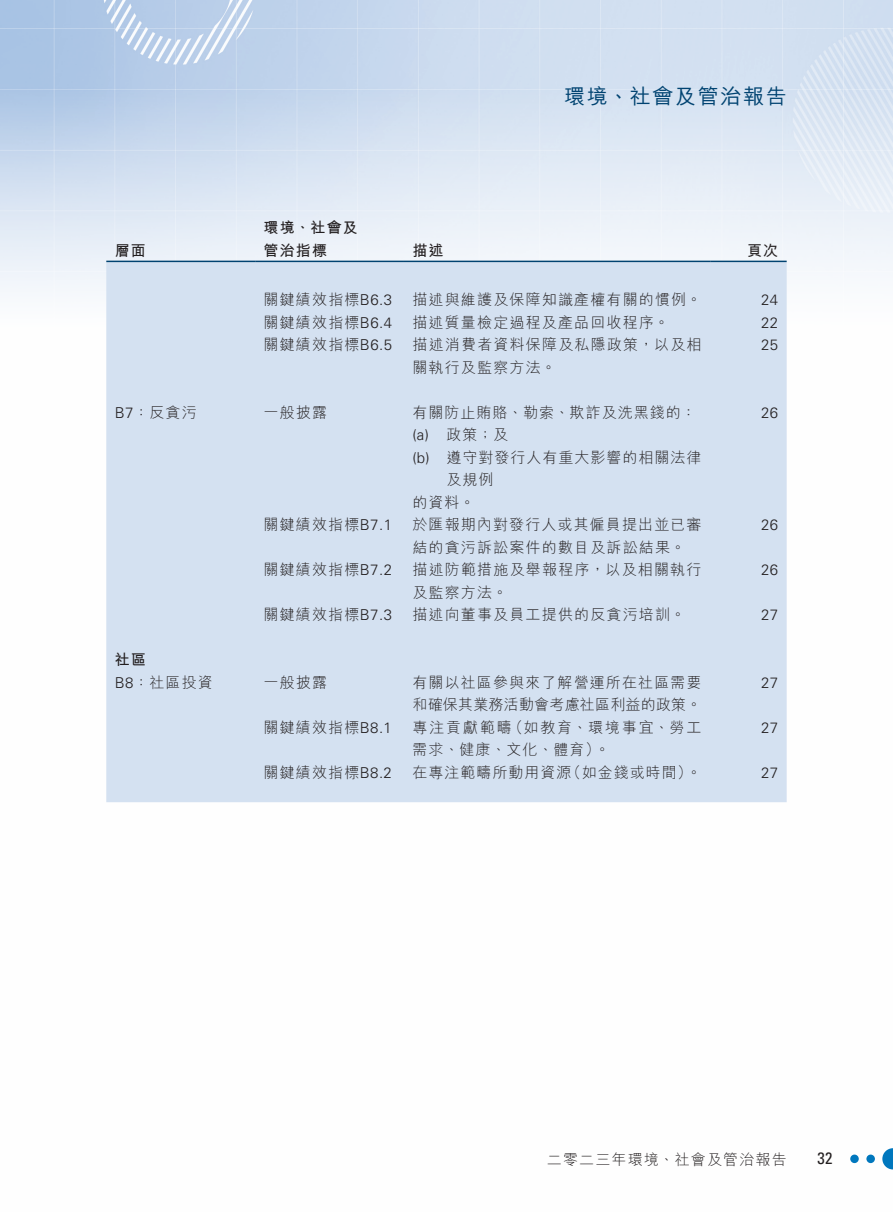
<style>
.page{position:relative;width:893px;height:1212px;background:#fff}
.page>*{position:absolute;margin:0;border:0;box-sizing:border-box;transform-origin:0 0}
.t1{font:500 21px "M Hei HK";letter-spacing:.08em;color:#004371}
.t2{font:condensed 16.5px "Univers LT Std";color:#231f20}
.t3{font:300 15px/22.5px "M Hei HK";letter-spacing:.08em;color:#231f20}
.t4{font:300 15px "Univers LT Std";letter-spacing:.03em;color:#231f20}
.t5{font:300 15px "M Hei HK";letter-spacing:.015em;color:#231f20}
.t6{font:700 15px "M Hei HK";letter-spacing:.08em;color:#231f20}
.t7{font:300 15px "M Hei HK";letter-spacing:.125em;color:#231f20}
.s1{font-family:"Univers LT Std"}
</style>
<div class="page">
<img style="left:0;top:0;width:893px;height:1170px">
<svg style="left:882px;top:1148px;width:11px;height:21px"></svg>
<div style="left:866px;top:1154px;width:9px;height:9px;background:#0077bd;border-radius:50%"></div>
<svg style="left:850px;top:1154px;width:9px;height:9px"></svg>
<div style="left:106px;top:262px;width:681px;height:540px;background:#d4e1f1"></div>
<hr style="left:106px;top:261px;width:149px;height:1px;background:#004371">
<hr style="left:255px;top:261px;width:149px;height:1px;background:#004371">
<hr style="left:404px;top:261px;width:306px;height:1px;background:#004371">
<hr style="left:710px;top:261px;width:77px;height:1px;background:#004371">
<h1 class="t1" style="left:564px;top:81px;width:224px">環境、社會及管治報告</h1>
<p class="t6" style="left:264px;top:217px;width:96px">環境、社會及</p>
<p class="t6" style="left:115px;top:239px;width:33px">層面</p>
<p class="t6" style="left:264px;top:239px;width:65px">管治指標</p>
<p class="t6" style="left:412px;top:239px;width:33px">描述</p>
<p class="t6" style="left:747px;top:239px;width:33px">頁次</p>
<p class="t3" style="left:264px;top:288px;width:130px">關鍵績效指標<span class="s1">B6.3</span></p>
<p class="t3" style="left:412px;top:288px;width:291px">描述與維護及保障知識產權有關的慣例。</p>
<p class="t4" style="left:761px;top:291px;width:19px">24</p>
<p class="t3" style="left:264px;top:311px;width:130px">關鍵績效指標<span class="s1">B6.4</span></p>
<p class="t3" style="left:412px;top:311px;width:258px">描述質量檢定過程及產品回收程序。</p>
<p class="t4" style="left:761px;top:313px;width:19px">22</p>
<p class="t3" style="left:264px;top:333px;width:130px">關鍵績效指標<span class="s1">B6.5</span></p>
<p class="t3" style="left:412px;top:333px;width:291px">描述消費者資料保障及私隱政策，以及相</p>
<p class="t4" style="left:761px;top:336px;width:19px">25</p>
<p class="t3" style="left:412px;top:356px;width:145px">關執行及監察方法。</p>
<p class="t3" style="left:115px;top:401px;width:83px"><span class="s1">B7</span>：反貪污</p>
<p class="t3" style="left:264px;top:401px;width:65px">一般披露</p>
<p class="t3" style="left:412px;top:401px;width:285px">有關防止賄賂、勒索、欺詐及洗黑錢的：</p>
<p class="t4" style="left:761px;top:403px;width:19px">26</p>
<p class="t4" style="left:412px;top:426px;width:18px">a( )</p>
<p class="t3" style="left:446px;top:423px;width:63px">政策；及</p>
<p class="t3" style="left:446px;top:446px;width:257px">遵守對發行人有重大影響的相關法律</p>
<p class="t4" style="left:412px;top:448px;width:19px">b( )</p>
<p class="t3" style="left:412px;top:468px;width:83px;text-indent:34px">及規例的資料。</p>
<p class="t3" style="left:264px;top:513px;width:130px">關鍵績效指標<span class="s1">B7.1</span></p>
<p class="t3" style="left:412px;top:513px;width:291px">於匯報期內對發行人或其僱員提出並已審</p>
<p class="t4" style="left:761px;top:516px;width:19px">26</p>
<p class="t3" style="left:412px;top:536px;width:274px">結的貪污訴訟案件的數目及訴訟結果。</p>
<p class="t3" style="left:264px;top:558px;width:130px">關鍵績效指標<span class="s1">B7.2</span></p>
<p class="t3" style="left:264px;top:603px;width:130px">關鍵績效指標<span class="s1">B7.3</span></p>
<p class="t3" style="left:412px;top:558px;width:291px">描述防範措施及舉報程序，以及相關執行</p>
<p class="t3" style="left:412px;top:581px;width:97px">及監察方法。</p>
<p class="t3" style="left:412px;top:603px;width:274px">描述向董事及員工提供的反貪污培訓。</p>
<p class="t4" style="left:761px;top:561px;width:19px">26</p>
<p class="t4" style="left:761px;top:606px;width:19px">27</p>
<p class="t6" style="left:115px;top:649px;width:33px">社區</p>
<p class="t3" style="left:115px;top:671px;width:100px"><span class="s1">B8</span>：社區投資</p>
<p class="t3" style="left:264px;top:671px;width:65px">一般披露</p>
<p class="t3" style="left:412px;top:671px;width:291px">有關以社區參與來了解營運所在社區需要</p>
<p class="t4" style="left:761px;top:673px;width:19px">27</p>
<p class="t5" style="left:412px;top:697px;width:291px">和確保其業務活動會考慮社區利益的政策。</p>
<p class="t3" style="left:264px;top:716px;width:130px">關鍵績效指標<span class="s1">B8.1</span></p>
<p class="t3" style="left:264px;top:761px;width:130px">關鍵績效指標<span class="s1">B8.2</span></p>
<p class="t7" style="left:508px;top:720px;width:195px">（如教育、環境事宜、勞工</p>
<p class="t3" style="left:412px;top:716px;width:101px">專注貢獻範疇</p>
<p class="t3" style="left:412px;top:738px;width:189px">需求、健康、文化、體育(</p>
<p class="t3" style="left:595px;top:738px;width:16px">。</p>
<p class="t3" style="left:566px;top:761px;width:127px">（如金錢或時間(</p>
<p class="t3" style="left:412px;top:761px;width:161px">在專注範疇所動用資源</p>
<p class="t3" style="left:686px;top:761px;width:16px">。</p>
<p class="t4" style="left:761px;top:718px;width:19px">27</p>
<p class="t4" style="left:761px;top:763px;width:19px">27</p>
<p class="t3" style="left:547px;top:1147px;width:241px">二零二三年環境、社會及管治報告</p>
<p class="t2" style="left:817px;top:1148px;width:17px">32</p>
</div>
